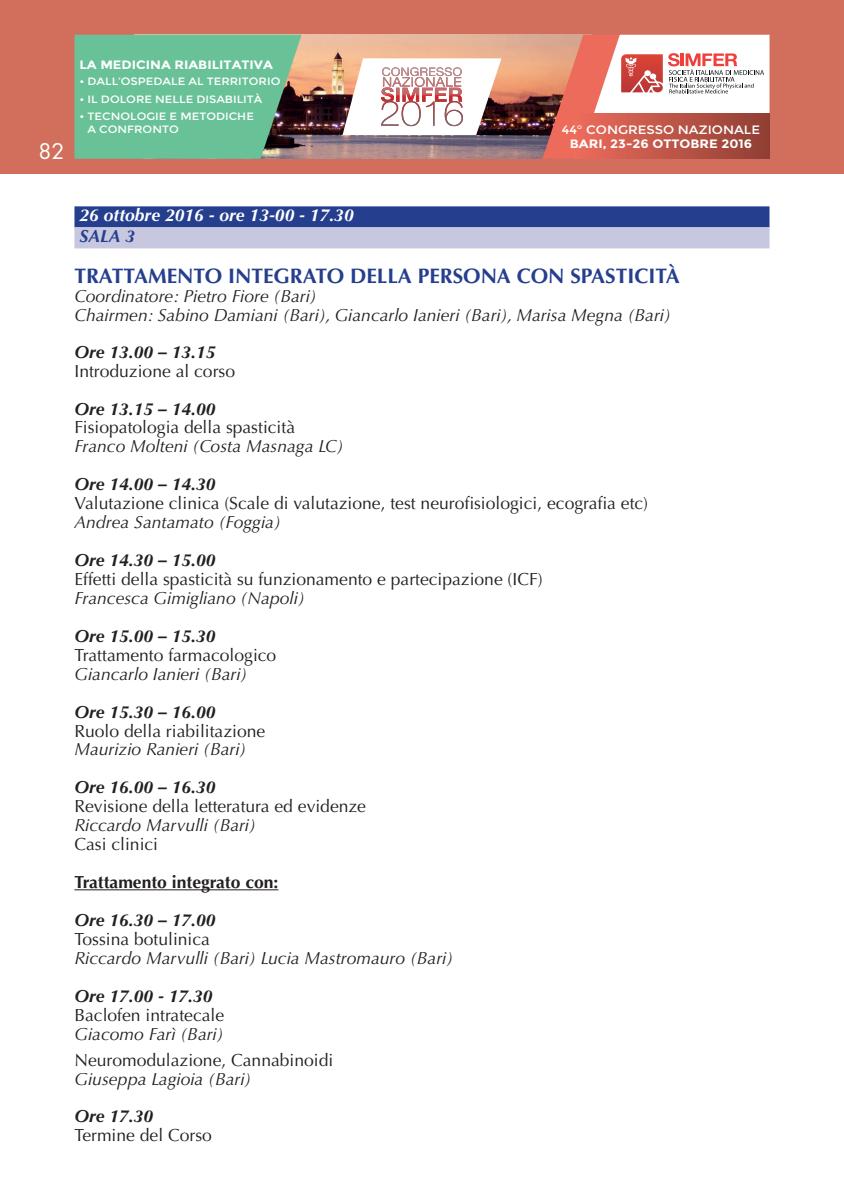
<style>
.page{position:relative;width:844px;height:1191px;background:#fff}
.page>*{position:absolute;margin:0;border:0;box-sizing:border-box;transform-origin:0 0}
.t1{font:700 21px "Optima LT Std";color:#253f8e}
.t2{font:21px "Futura Std";color:#fff}
.t3{font:17.5px "Optima LT Std";color:#231f20}
.t4{font:italic 17.5px/19.2px "Optima LT Std";color:#231f20}
.t5{font:italic 700 17.5px "Optima LT Std";color:#231f20}
.t6{font:italic 700 17.5px "Optima LT Std";color:#fff}
.t7{font:700 17.5px "Optima LT Std";color:#231f20}
.t8{font:italic 700 17.5px "Optima LT Std";color:#253f8e}
.t9{font:700 12.08px "Montserrat";color:#fff;scale:1.09 1}
.t10{font:12.08px "Montserrat";color:#fff;scale:1.09 1}
.t11{font:10.67px/12.8px "Montserrat";color:#fff;scale:1.09 1}
</style>
<div class="page">
<div style="left:0;top:0;width:843px;height:174px;background:#d16f5c"></div>
<img style="left:301px;top:35px;width:241px;height:124px">
<svg style="left:74px;top:35px;width:227px;height:124px;background:#68b68f"></svg>
<svg style="left:542px;top:35px;width:227px;height:124px;background:#e8b7b0"></svg>
<div style="left:574px;top:113px;width:195px;height:46px;background:linear-gradient(to right,#ec6c5c,#8f3f34)"></div>
<svg style="left:342px;top:58px;width:159px;height:77px;background:#e4d0ce"></svg>
<img style="left:436px;top:67px;width:25px;height:9px">
<div style="left:74px;top:206px;width:695px;height:21px;background:#253f8e"></div>
<div style="left:74px;top:227px;width:695px;height:21px;background:#c7c7e0"></div>
<hr style="left:74px;top:889px;width:204px;height:1px;background:#231f20">
<p class="t2" style="left:39px;top:138px;width:27px">82</p>
<p class="t9" style="left:79px;top:57px;width:179px">LA MEDICINA RIABILITATIVA</p>
<p class="t11" style="left:79px;top:75px;width:186px">• DALL’OSPEDALE AL TERRITORIO</p>
<p class="t11" style="left:79px;top:92px;width:169px">• IL DOLORE NELLE DISABILITÀ</p>
<p class="t11" style="left:87px;top:110px;width:154px;text-indent:-8px">• TECNOLOGIE E METODICHE<br>A CONFRONTO</p>
<p class="t10" style="left:561px;top:122px;width:183px">44° CONGRESSO NAZIONALE</p>
<p class="t9" style="left:569px;top:137px;width:169px">BARI, 23-26 OTTOBRE 2016</p>
<p class="t6" style="left:79px;top:205px;width:276px">26 ottobre 2016 - ore 13-00 - 17.30</p>
<p class="t8" style="left:79px;top:226px;width:57px">SALA 3</p>
<p class="t1" style="left:74px;top:263px;width:607px">TRATTAMENTO INTEGRATO DELLA PERSONA CON SPASTICITÀ</p>
<p class="t4" style="left:74px;top:286px;width:597px">Coordinatore: Pietro Fiore (Bari)<br>Chairmen: Sabino Damiani (Bari), Giancarlo Ianieri (Bari), Marisa Megna (Bari)</p>
<p class="t5" style="left:74px;top:341px;width:142px">Ore 13.00 – 13.15</p>
<p class="t3" style="left:74px;top:360px;width:162px">Introduzione al corso</p>
<p class="t5" style="left:74px;top:398px;width:142px">Ore 13.15 – 14.00</p>
<p class="t3" style="left:74px;top:417px;width:222px">Fisiopatologia della spasticità</p>
<p class="t4" style="left:74px;top:437px;width:271px">Franco Molteni (Costa Masnaga LC)</p>
<p class="t5" style="left:74px;top:474px;width:142px">Ore 14.00 – 14.30</p>
<p class="t3" style="left:74px;top:493px;width:575px">Valutazione clinica (Scale di valutazione, test neurofisiologici, ecografia etc)</p>
<p class="t4" style="left:74px;top:513px;width:208px">Andrea Santamato (Foggia)</p>
<p class="t5" style="left:74px;top:550px;width:142px">Ore 14.30 – 15.00</p>
<p class="t3" style="left:74px;top:569px;width:469px">Effetti della spasticità su funzionamento e partecipazione (ICF)</p>
<p class="t4" style="left:74px;top:588px;width:232px">Francesca Gimigliano (Napoli)</p>
<p class="t5" style="left:74px;top:625px;width:142px">Ore 15.00 – 15.30</p>
<p class="t3" style="left:74px;top:644px;width:203px">Trattamento farmacologico</p>
<p class="t4" style="left:74px;top:664px;width:174px">Giancarlo Ianieri (Bari)</p>
<p class="t5" style="left:74px;top:701px;width:142px">Ore 15.30 – 16.00</p>
<p class="t3" style="left:74px;top:720px;width:192px">Ruolo della riabilitazione</p>
<p class="t4" style="left:74px;top:740px;width:173px">Maurizio Ranieri (Bari)</p>
<p class="t5" style="left:74px;top:777px;width:142px">Ore 16.00 – 16.30</p>
<p class="t3" style="left:74px;top:796px;width:293px">Revisione della letteratura ed evidenze</p>
<p class="t4" style="left:74px;top:816px;width:183px">Riccardo Marvulli (Bari)</p>
<p class="t3" style="left:74px;top:834px;width:85px">Casi clinici</p>
<p class="t7" style="left:74px;top:872px;width:205px">Trattamento integrato con:</p>
<p class="t5" style="left:74px;top:909px;width:142px">Ore 16.30 – 17.00</p>
<p class="t3" style="left:74px;top:928px;width:137px">Tossina botulinica</p>
<p class="t4" style="left:74px;top:948px;width:380px">Riccardo Marvulli (Bari) Lucia Mastromauro (Bari)</p>
<p class="t5" style="left:74px;top:985px;width:140px">Ore 17.00 - 17.30</p>
<p class="t3" style="left:74px;top:1004px;width:151px">Baclofen intratecale</p>
<p class="t4" style="left:74px;top:1024px;width:151px">Giacomo Farì (Bari)</p>
<p class="t3" style="left:74px;top:1049px;width:260px">Neuromodulazione, Cannabinoidi</p>
<p class="t4" style="left:74px;top:1069px;width:178px">Giuseppa Lagioia (Bari)</p>
<p class="t5" style="left:74px;top:1106px;width:80px">Ore 17.30</p>
<p class="t3" style="left:74px;top:1125px;width:139px">Termine del Corso</p>
</div>
